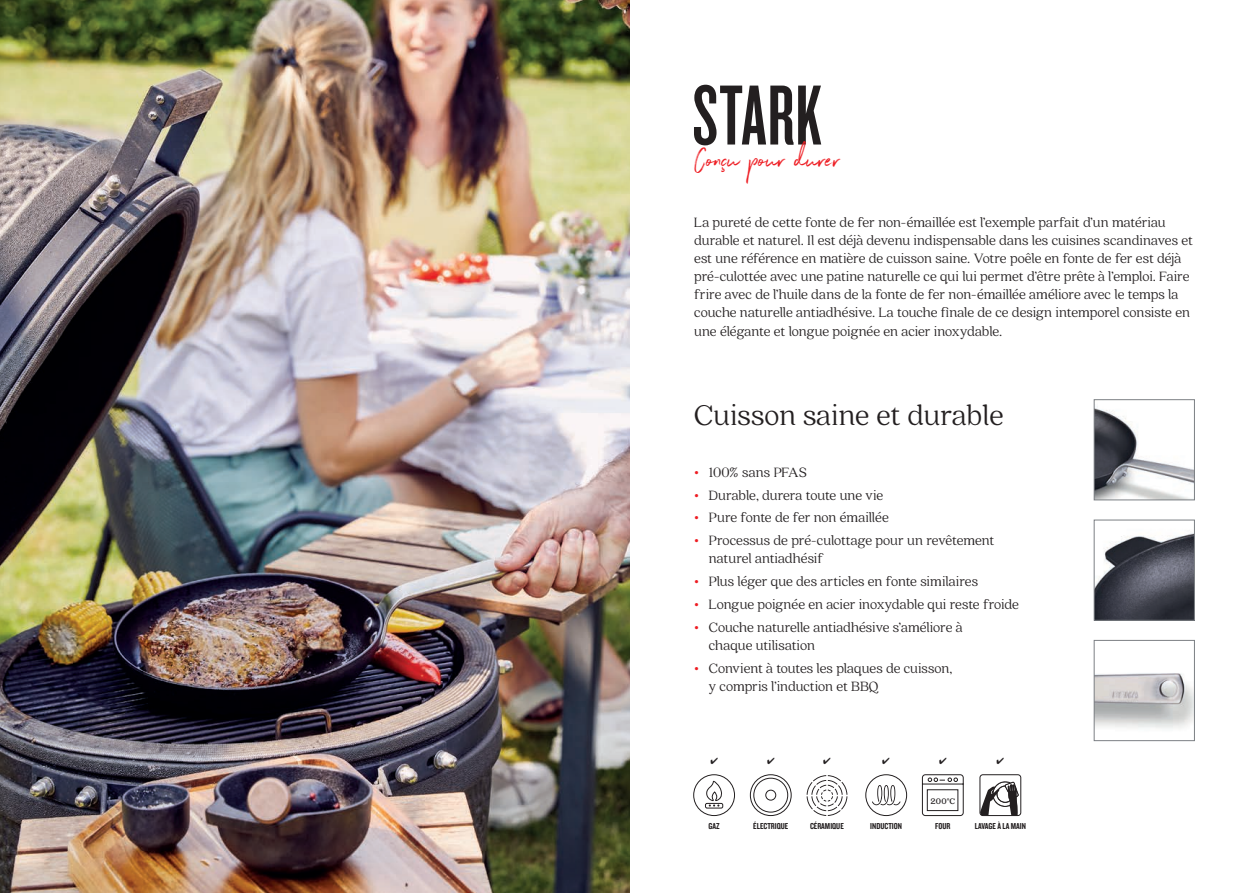
<style>
.page{position:relative;width:1259px;height:893px;background:#fff}
.page>*{position:absolute;margin:0;border:0;box-sizing:border-box;transform-origin:0 0}
.t1{font:88.5px "Knockout HTF47 Bantamweight";letter-spacing:.01em;color:#231f20}
.t2{font:300 31.5px "Quincy CF";color:#231f20}
.t3{font:30.9px "Northwell";color:#ee1d23}
.t4{font:300 15px/18px "Quincy CF";letter-spacing:-.005em;color:#231f20}
.t5{font:9px "Knockout HTF49 Liteweight";color:#231f20}
.t6{font:700 9px "Quincy CF";color:#231f20}
.s1{font-weight:700;color:#ee1d23}
</style>
<div class="page">
<img style="left:1096px;top:533px;width:96px;height:85px">
<div style="left:1094px;top:520px;width:100px;height:100px;border:1px solid #7c8084"></div>
<img style="left:1096px;top:408px;width:96px;height:90px">
<div style="left:1094px;top:399px;width:100px;height:101px;border:1px solid #7c8084"></div>
<img style="left:1096px;top:673px;width:96px;height:56px">
<div style="left:1094px;top:640px;width:100px;height:101px;border:1px solid #7c8084"></div>
<img style="left:0;top:0;width:629px;height:893px">
<svg style="left:693px;top:774px;width:42px;height:42px"></svg>
<div style="left:705px;top:803px;width:18px;height:5px;border:1px solid #231f20;border-radius:2px"></div>
<svg style="left:749px;top:774px;width:43px;height:42px"></svg>
<svg style="left:806px;top:775px;width:41px;height:41px"></svg>
<div style="left:865px;top:774px;width:42px;height:42px;border:1px solid #231f20;border-radius:50%"></div>
<svg style="left:872px;top:785px;width:28px;height:20px"></svg>
<svg style="left:921px;top:774px;width:43px;height:42px"></svg>
<div style="left:979px;top:774px;width:42px;height:42px;border:1px solid #231f20;border-radius:3px"></div>
<svg style="left:980px;top:781px;width:38px;height:35px"></svg>
<h1 class="t1" style="left:692px;top:71px;width:131px">STARK</h1>
<h3 class="t3" style="left:694px;top:137px;width:147px">Conçu pour durer</h3>
<p class="t4" style="left:694px;top:213px;width:500px">La pureté de cette fonte de fer non-émaillée est l’exemple parfait d’un matériau durable et naturel. Il est déjà devenu indispensable dans les cuisines scandinaves et est une référence en matière de cuisson saine. Votre poêle en fonte de fer est déjà pré-culottée avec une patine naturelle ce qui lui permet d’être prête à l’emploi. Faire frire avec de l’huile dans de la fonte de fer non-émaillée améliore avec le temps la couche naturelle antiadhésive. La touche finale de ce design intemporel consiste en</p>
<p class="t4" style="left:694px;top:323px;width:310px">une élégante et longue poignée en acier inoxydable.</p>
<h2 class="t2" style="left:694px;top:397px;width:311px">Cuisson saine et durable</h2>
<p class="t4" style="left:694px;top:463px;width:114px"><span class="s1">•</span> 100% sans PFAS</p>
<p class="t4" style="left:694px;top:486px;width:191px"><span class="s1">•</span> Durable, durera toute une vie</p>
<p class="t4" style="left:694px;top:509px;width:196px"><span class="s1">•</span> Pure fonte de fer non émaillée</p>
<p class="t4" style="left:709px;top:532px;width:287px;text-indent:-15px"><span class="s1">•</span> Processus de pré-culottage pour un revêtement naturel antiadhésif</p>
<p class="t4" style="left:694px;top:573px;width:285px"><span class="s1">•</span> Plus léger que des articles en fonte similaires</p>
<p class="t4" style="left:694px;top:595px;width:326px"><span class="s1">•</span> Longue poignée en acier inoxydable qui reste froide</p>
<p class="t4" style="left:709px;top:618px;width:255px;text-indent:-15px"><span class="s1">•</span> Couche naturelle antiadhésive s’améliore à chaque utilisation</p>
<p class="t4" style="left:709px;top:659px;width:245px;text-indent:-15px"><span class="s1">•</span> Convient à toutes les plaques de cuisson, y compris l’induction et BBQ</p>
<p class="t6" style="left:930px;top:795px;width:26px">200°C</p>
<p class="t5" style="left:708px;top:822px;width:13px">GAZ</p>
<p class="t5" style="left:753px;top:822px;width:36px">ÉLECTRIQUE</p>
<p class="t5" style="left:810px;top:822px;width:35px">CÉRAMIQUE</p>
<p class="t5" style="left:870px;top:822px;width:33px">INDUCTION</p>
<p class="t5" style="left:935px;top:822px;width:17px">FOUR</p>
<p class="t5" style="left:974px;top:822px;width:53px">LAVAGE À LA MAIN</p>
</div>
